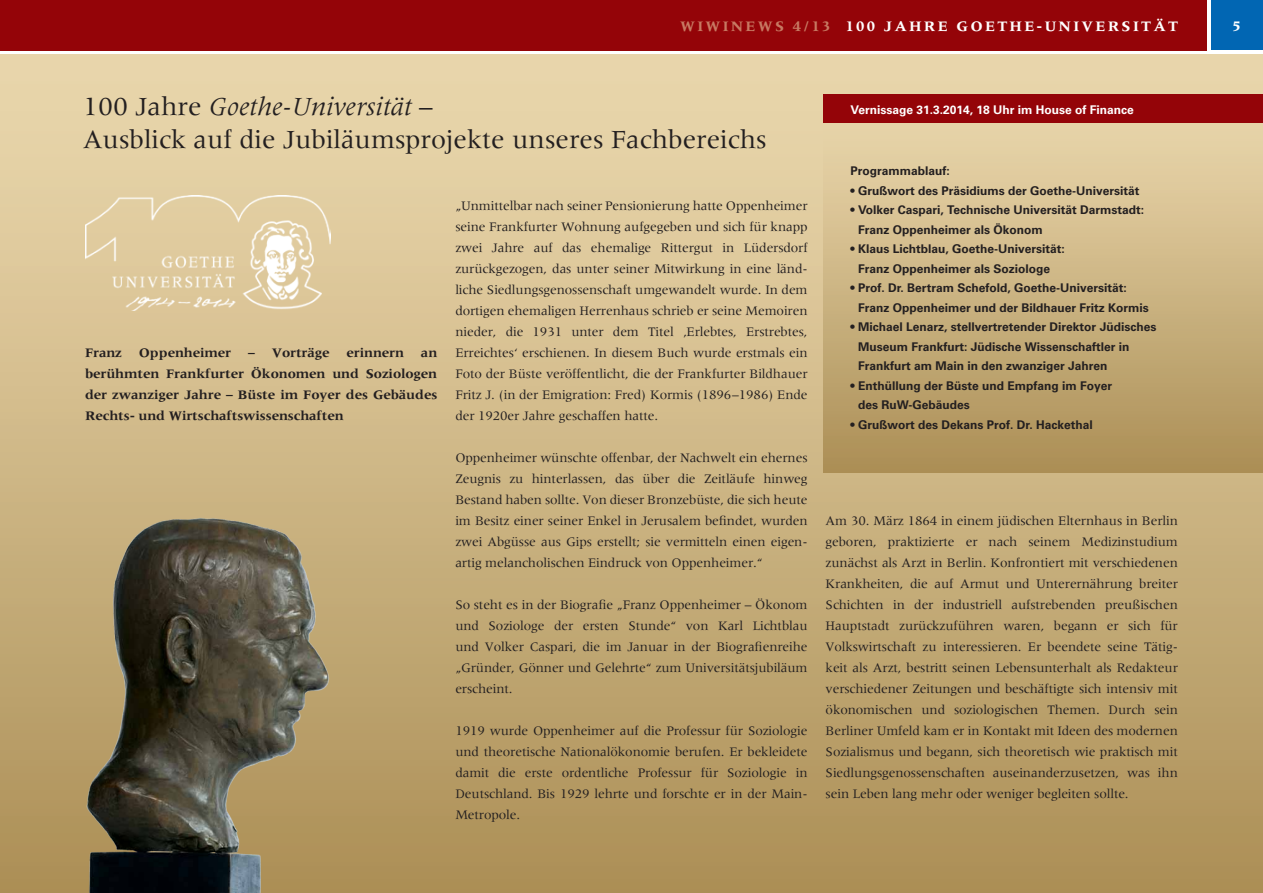
<style>
.page{position:relative;width:1263px;height:893px;background:#fff}
.page>*{position:absolute;margin:0;border:0;box-sizing:border-box;transform-origin:0 0}
.t1{font:27px/33px "Meridien";color:#231f20}
.t2{font:700 15px "Meridien";letter-spacing:.15em;color:#fff}
.t3{font:700 15px "Meridien";color:#c77962}
.t4{font:13.5px/21px "Meridien";letter-spacing:-.01em;color:#231f20;text-align:justify}
.t5{font:700 13.5px/21px "Meridien";letter-spacing:-.01em;color:#231f20;text-align:justify}
.t6{font:700 12px/19.5px "Univers";color:#231f20}
.t7{font:700 12px "Univers";color:#fff}
.s1{color:#c77962}
.s2{font-style:italic}
</style>
<div class="page">
<div style="left:1211px;top:0;width:52px;height:50px;background:#0166b3"></div>
<div style="left:0;top:54px;width:1263px;height:839px;background:linear-gradient(to bottom,#eddbb1,#ad9057)"></div>
<div style="left:0;top:0;width:1207px;height:50px;background:#940408"></div>
<img style="left:85px;top:195px;width:245px;height:115px">
<div style="left:824px;top:94px;width:439px;height:378px;background:linear-gradient(to bottom,#eedcb3,#ac8f57)"></div>
<div style="left:824px;top:95px;width:439px;height:28px;background:#940408"></div>
<img style="left:70px;top:480px;width:277px;height:413px">
<p class="t3" style="left:680px;top:18px;width:56px">WiWinews</p>
<p class="t2" style="left:793px;top:18px;width:116px"><span class="s1">4/13</span> 100 Jahre</p>
<p class="t2" style="left:956px;top:18px;width:28px">Goethe</p>
<p class="t2" style="left:1036px;top:18px;width:21px">-Universit</p>
<p class="t2" style="left:1153px;top:18px;width:23px">ät</p>
<h1 class="t1" style="left:83px;top:89px;width:685px">100 Jahre <span class="s2">Goethe-Universität</span> –<br>Ausblick auf die Jubiläumsprojekte unseres Fachbereichs</h1>
<p class="t7" style="left:850px;top:102px;width:285px">Vernissage 31.3.2014, 18 Uhr im House of Finance</p>
<p class="t6" style="left:850px;top:161px;width:101px">Programmablauf:</p>
<p class="t6" style="left:850px;top:181px;width:290px">• Grußwort des Präsidiums der Goethe-Universität</p>
<p class="t6" style="left:858px;top:200px;width:288px;text-indent:-8px">• Volker Caspari, Technische Universität Darmstadt:<br>Franz Oppenheimer als Ökonom</p>
<p class="t6" style="left:850px;top:239px;width:216px;text-align:center">• Klaus Lichtblau, Goethe-Universität:<br>Franz Oppenheimer als Soziologe</p>
<p class="t6" style="left:858px;top:278px;width:292px;text-indent:-8px">• Prof. Dr. Bertram Schefold, Goethe-Universität:<br>Franz Oppenheimer und der Bildhauer Fritz Kormis</p>
<p class="t6" style="left:858px;top:317px;width:300px;text-indent:-8px">• Michael Lenarz, stellvertretender Direktor Jüdisches<br>Museum Frankfurt: Jüdische Wissenschaftler in<br>Frankfurt am Main in den zwanziger Jahren</p>
<p class="t6" style="left:858px;top:376px;width:256px;text-indent:-8px">• Enthüllung der Büste und Empfang im Foyer des RuW-Gebäudes</p>
<p class="t6" style="left:850px;top:415px;width:244px">• Grußwort des Dekans Prof. Dr. Hackethal</p>
<p class="t4" style="left:455px;top:195px;width:354px">„Unmittelbar nach seiner Pensionierung hatte Oppenheimer seine Frankfurter Wohnung aufgegeben und sich für knapp zwei Jahre auf das ehemalige Rittergut in Lüdersdorf zurückgezogen, das unter seiner Mitwirkung in eine länd&shy;liche Siedlungsgenossenschaft umgewandelt wurde. In dem dortigen ehemaligen Herrenhaus schrieb er seine Memoiren nieder, die 1931 unter dem Titel ‚Erlebtes, Erstrebtes, Erreichtes‘ erschienen. In diesem Buch wurde erstmals ein Foto der Büste veröffentlicht, die der Frankfurter Bildhauer Fritz J. (in der Emigration: Fred) Kormis (1896–1986) Ende der 1920er Jahre geschaffen hatte.</p>
<p class="t4" style="left:455px;top:447px;width:354px">Oppenheimer wünschte offenbar, der Nachwelt ein ehernes Zeugnis zu hinterlassen, das über die Zeitläufe hinweg Bestand haben sollte. Von dieser Bronzebüste, die sich heute im Besitz einer seiner Enkel in Jerusalem befindet, wurden zwei Abgüsse aus Gips erstellt; sie vermitteln einen eigen&shy;artig melancholischen Eindruck von Oppenheimer.“</p>
<p class="t4" style="left:455px;top:594px;width:354px">So steht es in der Biografie „Franz Oppenheimer – Ökonom und Soziologe der ersten Stunde“ von Karl Lichtblau und Volker Caspari, die im Januar in der Biografienreihe „Gründer, Gönner und Gelehrte“ zum Universitätsjubiläum erscheint.</p>
<p class="t4" style="left:455px;top:720px;width:354px">1919 wurde Oppenheimer auf die Professur für Soziologie und theoretische Nationalökonomie berufen. Er bekleidete damit die erste ordentliche Professur für Soziologie in Deutschland. Bis 1929 lehrte und forschte er in der Main-Metropole.</p>
<p class="t5" style="left:85px;top:342px;width:354px">Franz Oppenheimer – Vorträge erinnern an berühmten Frankfurter Ökonomen und Soziologen der zwanziger Jahre – Büste im Foyer des Gebäudes Rechts- und Wirtschaftswissenschaften</p>
<p class="t4" style="left:826px;top:510px;width:354px">Am 30. März 1864 in einem jüdischen Elternhaus in Berlin geboren, praktizierte er nach seinem Medizinstudium zunächst als Arzt in Berlin. Konfrontiert mit verschiedenen Krankheiten, die auf Armut und Unterernährung breiter Schichten in der industriell aufstrebenden preußischen Hauptstadt zurückzuführen waren, begann er sich für Volkswirtschaft zu interessieren. Er beendete seine Tätig&shy;keit als Arzt, bestritt seinen Lebensunterhalt als Redakteur verschiedener Zeitungen und beschäftigte sich intensiv mit ökonomischen und soziologischen Themen. Durch sein Berliner Umfeld kam er in Kontakt mit Ideen des modernen Sozialismus und begann, sich theoretisch wie praktisch mit Siedlungsgenossenschaften auseinanderzusetzen, was ihn sein Leben lang mehr oder weniger begleiten sollte.</p>
<p class="t2" style="left:1232px;top:18px;width:10px">5</p>
</div>
